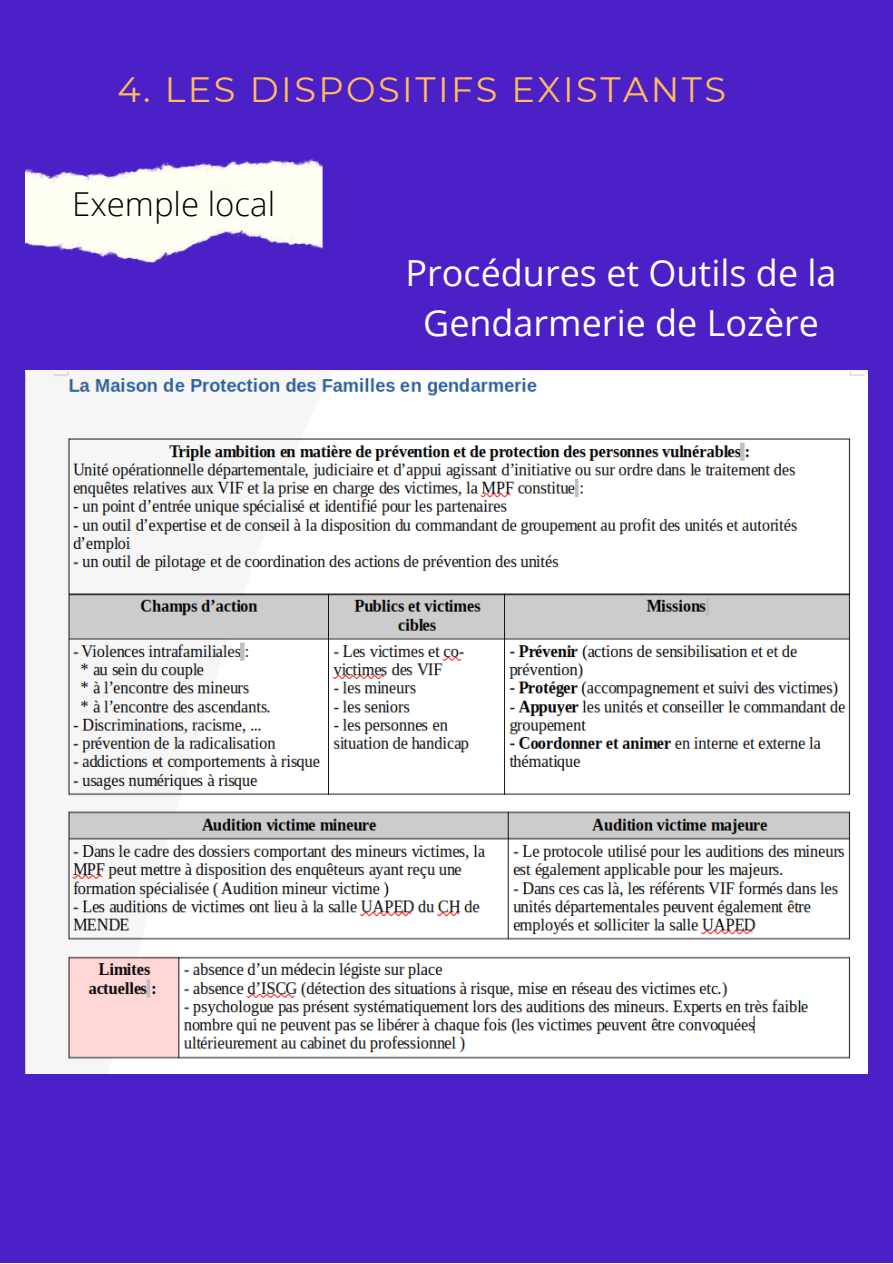
<style>
.page{position:relative;width:893px;height:1264px;background:#fff}
.page>*{position:absolute;margin:0;border:0;box-sizing:border-box;transform-origin:0 0}
.t1{font:36px/49.5px "Open Sans";color:#fff;text-align:center}
.t2{font:35.1px "Montserrat";letter-spacing:.07em;color:#ffbd59}
.t3{font:300 33px "Open Sans";color:#000}
</style>
<div class="page">
<div style="left:0;top:0;width:892px;height:1262px;background:#4c20c7"></div>
<img style="left:25px;top:370px;width:842px;height:703px">
<img style="left:25px;top:159px;width:297px;height:105px">
<p class="t2" style="left:117px;top:68px;width:610px">4. LES DISPOSITIFS EXISTANTS</p>
<p class="t3" style="left:72px;top:181px;width:204px">Exemple local</p>
<p class="t1" style="left:405px;top:247px;width:432px">Procédures et Outils de la<br>Gendarmerie de Lozère</p>
</div>
